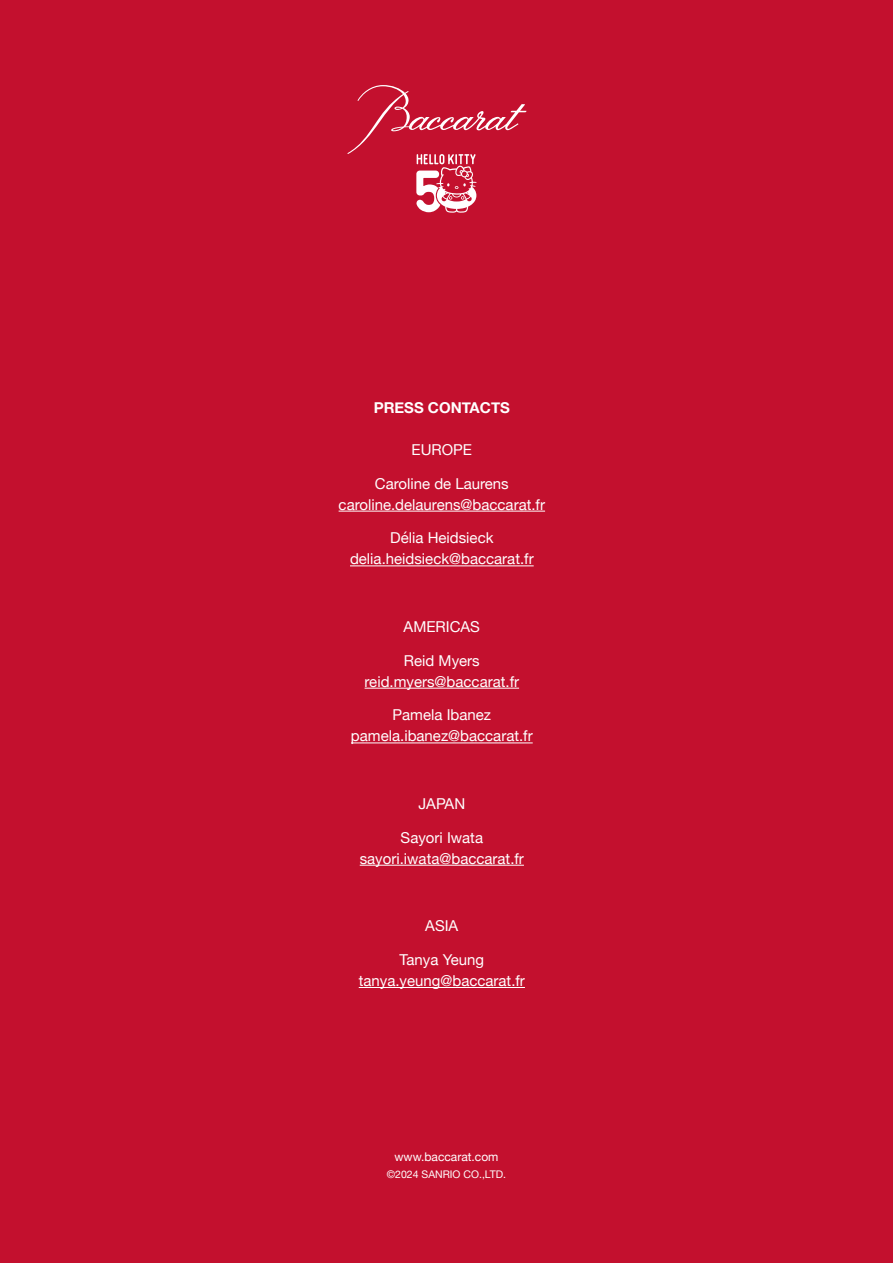
<style>
.page{position:relative;width:893px;height:1263px;background:#c3102e}
.page>*{position:absolute;margin:0;border:0;box-sizing:border-box;transform-origin:0 0}
.t1{font:15px/21px "Helvetica Neue";color:#fff;text-align:center}
.t2{font:700 15px "Helvetica Neue";color:#fff}
.t3{font:12px "Helvetica Neue";color:#fff}
.t4{font:10.5px "Helvetica Neue";color:#fff}
</style>
<div class="page">
<svg style="left:347px;top:85px;width:179px;height:128px"></svg>
<hr style="left:339px;top:511px;width:206px;height:1px;background:#fff">
<hr style="left:350px;top:565px;width:184px;height:1px;background:#fff">
<hr style="left:365px;top:688px;width:154px;height:1px;background:#fff">
<hr style="left:351px;top:742px;width:182px;height:1px;background:#fff">
<hr style="left:360px;top:865px;width:164px;height:1px;background:#fff">
<hr style="left:359px;top:987px;width:166px;height:1px;background:#fff">
<p class="t2" style="left:374px;top:395px;width:138px">PRESS CONTACTS</p>
<p class="t1" style="left:412px;top:440px;width:62px">EUROPE</p>
<p class="t1" style="left:339px;top:474px;width:208px">Caroline de Laurens caroline.delaurens@baccarat.fr</p>
<p class="t1" style="left:350px;top:528px;width:185px">Délia Heidsieck delia.heidsieck@baccarat.fr</p>
<p class="t1" style="left:404px;top:617px;width:78px">AMERICAS</p>
<p class="t1" style="left:365px;top:651px;width:156px">Reid Myers reid.myers@baccarat.fr</p>
<p class="t1" style="left:351px;top:705px;width:183px">Pamela Ibanez pamela.ibanez@baccarat.fr</p>
<p class="t1" style="left:418px;top:794px;width:48px">JAPAN</p>
<p class="t1" style="left:360px;top:828px;width:166px">Sayori Iwata sayori.iwata@baccarat.fr</p>
<p class="t1" style="left:425px;top:916px;width:35px">ASIA</p>
<p class="t1" style="left:359px;top:950px;width:168px">Tanya Yeung tanya.yeung@baccarat.fr</p>
<p class="t3" style="left:394px;top:1148px;width:105px">www.baccarat.com</p>
<p class="t4" style="left:387px;top:1166px;width:121px">©2024 SANRIO CO.,LTD.</p>
</div>
